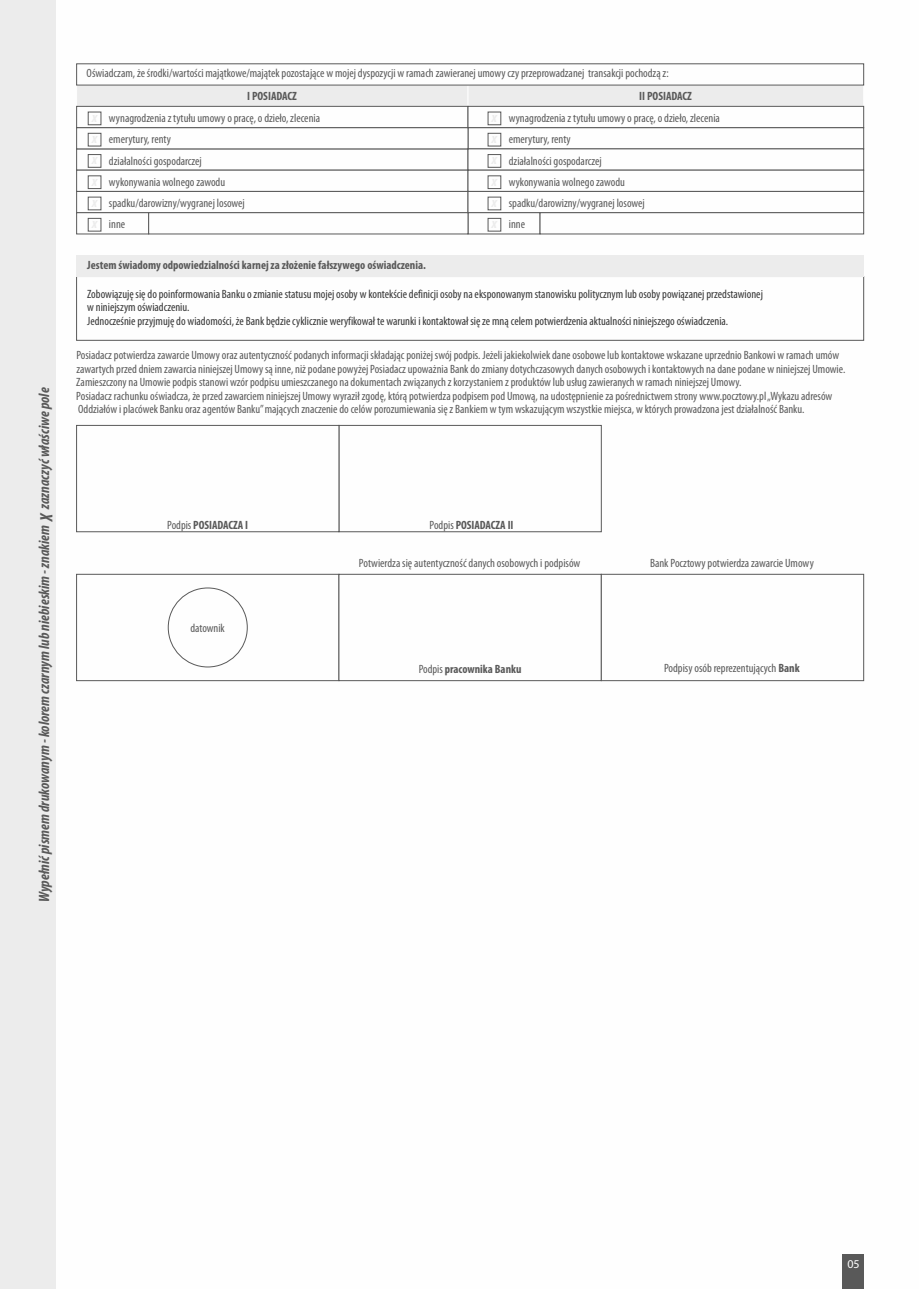
<style>
.page{position:relative;width:919px;height:1289px;background:#fff}
.page>*{position:absolute;margin:0;border:0;box-sizing:border-box;transform-origin:0 0}
.t1{font:italic 700 condensed 18px "Myriad Pl";color:#595959}
.t2{font:italic 700 condensed 15px "Myriad Pl";color:#595959}
.t3{font:condensed 12px/21.1px "Myriad Pl";color:#595959}
.t4{font:condensed 12px/13.5px "Myriad Pl";color:#363636}
.t5{font:700 condensed 12px "Myriad Pl";color:#595959}
.t6{font:12px "Myriad Pl";color:#fefefe}
.s1{font-weight:400}
.s2{font-weight:700}
</style>
<div class="page">
<div style="left:0;top:0;width:55px;height:1288px;background:#ececec"></div>
<div style="left:842px;top:1254px;width:21px;height:34px;background:#595959"></div>
<svg style="left:76px;top:573px;width:788px;height:108px"></svg>
<svg style="left:76px;top:424px;width:526px;height:108px"></svg>
<div style="left:168px;top:588px;width:79px;height:79px;border:1px solid #595959;border-radius:50%"></div>
<svg style="left:76px;top:276px;width:787px;height:64px"></svg>
<div style="left:77px;top:255px;width:786px;height:21px;background:#ececec"></div>
<svg style="left:76px;top:63px;width:788px;height:171px"></svg>
<p class="t2" style="left:38px;top:902px;width:516px;rotate:-90deg">Wypełnić pismem drukowanym - kolorem czarnym lub niebieskim - znakiem zaznaczyć właściwe pole</p>
<h1 class="t1" style="left:39px;top:520px;width:11px;rotate:-90deg">X</h1>
<p class="t3" style="left:87px;top:64px;width:583px">Oświadczam, że środki/wartości majątkowe/majątek pozostające w mojej dyspozycji w ramach zawieranej umowy czy przeprowadzanej transakcji pochodzą z:</p>
<p class="t5" style="left:247px;top:91px;width:51px">I POSIADACZ</p>
<p class="t5" style="left:639px;top:91px;width:54px">II POSIADACZ</p>
<p class="t3" style="left:109px;top:109px;width:213px">wynagrodzenia z tytułu umowy o pracę, o dzieło, zlecenia emerytury, renty<br>działalności gospodarczej<br>wykonywania wolnego zawodu spadku/darowizny/wygranej losowej<br>inne</p>
<p class="t3" style="left:508px;top:109px;width:213px">wynagrodzenia z tytułu umowy o pracę, o dzieło, zlecenia emerytury, renty<br>działalności gospodarczej<br>wykonywania wolnego zawodu spadku/darowizny/wygranej losowej<br>inne</p>
<p class="t5" style="left:87px;top:260px;width:340px">Jestem świadomy odpowiedzialności karnej za złożenie fałszywego oświadczenia.</p>
<p class="t4" style="left:87px;top:288px;width:677px">Zobowiązuję się do poinformowania Banku o zmianie statusu mojej osoby w kontekście definicji osoby na eksponowanym stanowisku politycznym lub osoby powiązanej przedstawionej w niniejszym oświadczeniu.<br>Jednocześnie przyjmuję do wiadomości, że Bank będzie cyklicznie weryfikował te warunki i kontaktował się ze mną celem potwierdzenia aktualności niniejszego oświadczenia.</p>
<p class="t3" style="left:76px;top:349px;width:770px;line-height:13.5px">Posiadacz potwierdza zawarcie Umowy oraz autentyczność podanych informacji składając poniżej swój podpis. Jeżeli jakiekolwiek dane osobowe lub kontaktowe wskazane uprzednio Bankowi w ramach umów zawartych przed dniem zawarcia niniejszej Umowy są inne, niż podane powyżej Posiadacz upoważnia Bank do zmiany dotychczasowych danych osobowych i kontaktowych na dane podane w niniejszej Umowie.<br>Zamieszczony na Umowie podpis stanowi wzór podpisu umieszczanego na dokumentach związanych z korzystaniem z produktów lub usług zawieranych w ramach niniejszej Umowy.<br>Posiadacz rachunku oświadcza, że przed zawarciem niniejszej Umowy wyraził zgodę, którą potwierdza podpisem pod Umową, na udostępnienie za pośrednictwem strony www.pocztowy.pl „Wykazu adresów Oddziałów i placówek Banku oraz agentów Banku” mających znaczenie do celów porozumiewania się z Bankiem w tym wskazującym wszystkie miejsca, w których prowadzona jest działalność Banku.</p>
<p class="t5" style="left:167px;top:520px;width:82px"><span class="s1">Podpis</span> POSIADACZA I</p>
<p class="t5" style="left:429px;top:520px;width:85px"><span class="s1">Podpis</span> POSIADACZA II</p>
<p class="t3" style="left:190px;top:618px;width:36px">datownik</p>
<p class="t3" style="left:359px;top:553px;width:223px">Potwierdza się autentyczność danych osobowych i podpisów</p>
<p class="t5" style="left:418px;top:664px;width:104px"><span class="s1">Podpis</span> pracownika Banku</p>
<p class="t3" style="left:650px;top:553px;width:165px">Bank Pocztowy potwierdza zawarcie Umowy</p>
<p class="t3" style="left:664px;top:659px;width:137px">Podpisy osób reprezentujących <span class="s2">Bank</span></p>
<p class="t6" style="left:847px;top:1259px;width:14px">05</p>
</div>
